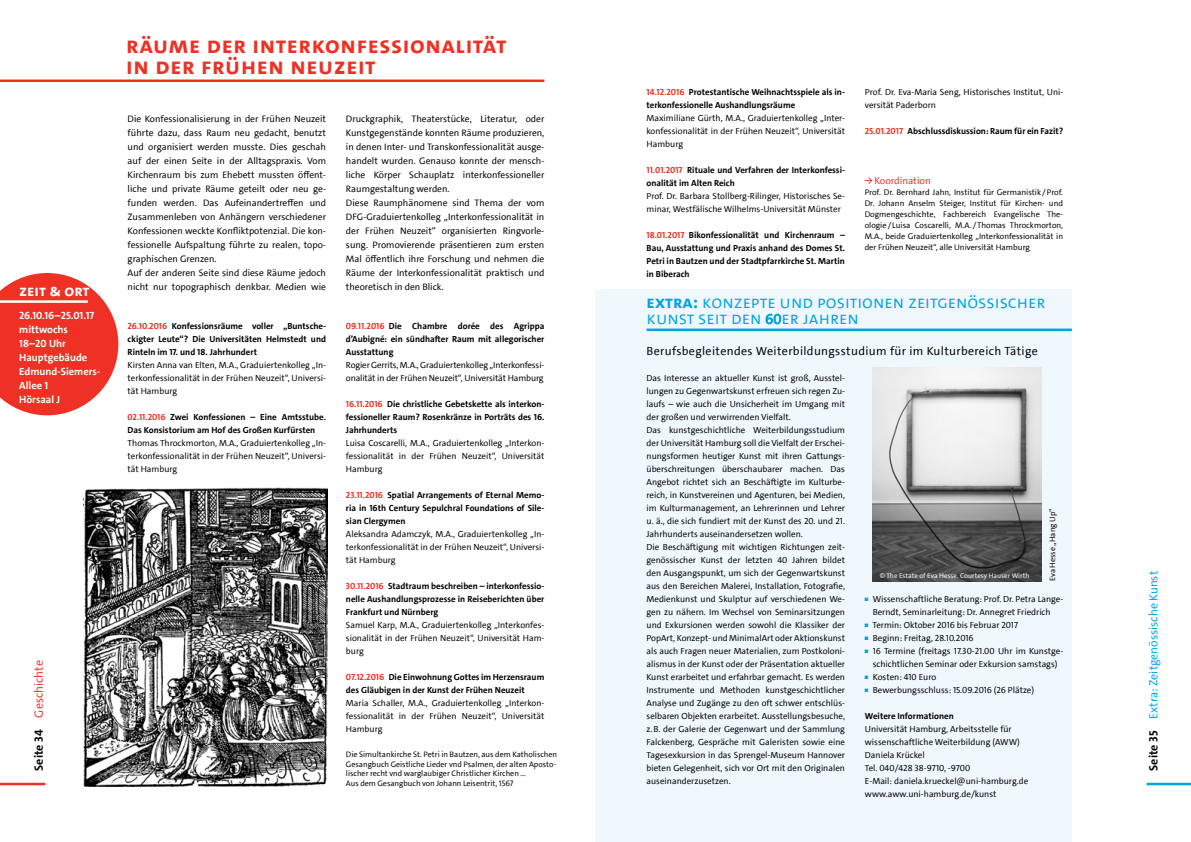
<style>
.page{position:relative;width:1191px;height:842px;background:#fff}
.page>*{position:absolute;margin:0;border:0;box-sizing:border-box;transform-origin:0 0}
.t1{font:24px/21px "The Sans UHH Bold Caps";letter-spacing:.025em;color:#ee3124}
.t2{font:18px/16px "The Sans UHH Semi Light Caps";color:#00a4e3}
.t3{font:16px "The Sans UHH Bold Caps";color:#fff}
.t4{font:12px "The Sans UHH";letter-spacing:.03em;color:#000}
.t5{font:12px "The Sans UHH";color:#00a4e3}
.t6{font:12px "The Sans UHH";color:#ee3124}
.t7{font:700 10.5px/14px "The Sans UHH";color:#fff}
.t8{font:10px "The Sans UHH";color:#ee3124}
.t9{font:9.5px/14px "The Sans UHH";color:#000}
.t10{font:8.9px/13px "The Sans UHH";color:#000;text-align:justify}
.t11{font:700 8.9px/13px "The Sans UHH";color:#000;text-align:justify}
.t12{font:8.3px/11px "The Sans UHH";color:#000;text-align:justify}
.t13{font:8px/9.6px "The Sans UHH";color:#000}
.t14{font:7px "The Sans UHH";color:#fff}
.s1{font-weight:700;color:#000}
.s2{color:#ee3124}
.s3{font-weight:700;font-size:8px}
.s4{font-family:"The Sans UHH Bold Caps"}
.s5{font-size:14px}
.s6{font-size:5px;color:#00a4e3}
</style>
<div class="page">
<hr style="left:1146px;top:783px;width:45px;height:2px;background:#00a4e3">
<hr style="left:0;top:783px;width:45px;height:2px;background:#ee3124">
<hr style="left:0;top:80px;width:544px;height:2px;background:#ee3124">
<img style="left:84px;top:488px;width:243px;height:299px">
<svg style="left:0;top:273px;width:118px;height:142px;background:#f05146"></svg>
<hr style="left:0;top:300px;width:88px;height:3px;background:#fff">
<div style="left:595px;top:290px;width:476px;height:552px;background:#f0f7fd"></div>
<svg style="left:766px;top:314px;width:15px;height:10px"></svg>
<hr style="left:646px;top:329px;width:425px;height:2px;background:#00a4e3">
<img style="left:872px;top:368px;width:169px;height:214px">
<h3 class="t3" style="left:19px;top:281px;width:72px">ZEIT &amp; ORT</h3>
<p class="t7" style="left:19px;top:309px;width:83px">26.10.16–25.01.17 mittwochs<br>18–20 Uhr<br>Hauptgebäude<br>Edmund-Siemers-<br>Allee 1<br>Hörsaal J</p>
<h3 class="t6" style="left:31px;top:771px;width:112px;rotate:-90deg"><span class="s1">Seite 34</span> Geschichte</h3>
<h1 class="t1" style="left:126px;top:35px;width:382px">räume der interkonfessionalität in der frühen neuzeit</h1>
<p class="t9" style="left:128px;top:112px;width:200px">Die Konfessionalisierung in der Frühen Neuzeit führte dazu, dass Raum neu gedacht, benutzt und organisiert werden musste. Dies geschah auf der einen Seite in der Alltagspraxis. Vom Kirchenraum bis zum Ehebett mussten öffent&shy;liche und private Räume geteilt oder neu ge&shy;funden werden. Das Aufeinandertreffen und Zusammenleben von Anhängern verschiedener Konfessionen weckte Konfliktpotenzial. Die kon&shy;fessionelle Aufspaltung führte zu realen, topo&shy;graphischen Grenzen.<br>Auf der anderen Seite sind diese Räume jedoch nicht nur topographisch denkbar. Medien wie</p>
<p class="t9" style="left:346px;top:112px;width:200px">Druckgraphik, Theaterstücke, Literatur, oder Kunstgegenstände konnten Räume produzieren, in denen Inter- und Transkonfessionalität ausge&shy;handelt wurden. Genauso konnte der mensch&shy;liche Körper Schauplatz interkonfessioneller Raumgestaltung werden.<br>Diese Raumphänomene sind Thema der vom DFG-Graduiertenkolleg „Interkonfessionalität in der Frühen Neuzeit“ organisierten Ringvorle&shy;sung. Promovierende präsentieren zum ersten Mal öffentlich ihre Forschung und nehmen die Räume der Interkonfessionalität praktisch und theoretisch in den Blick.</p>
<p class="t11" style="left:128px;top:319px;width:200px"><span class="s2">26.10.2016</span> Konfessionsräume voller „Buntsche&shy;ckigter Leute“? Die Universitäten Helmstedt und Rinteln im 17. und 18. Jahrhundert</p>
<p class="t10" style="left:128px;top:358px;width:200px">Kirsten Anna van Elten, M.A., Graduiertenkolleg „In&shy;terkonfessionalität in der Frühen Neuzeit“, Universi&shy;tät Hamburg</p>
<p class="t11" style="left:128px;top:410px;width:200px"><span class="s2">02.11.2016</span> Zwei Konfessionen – Eine Amtsstube.<br>Das Konsistorium am Hof des Großen Kurfürsten</p>
<p class="t10" style="left:128px;top:436px;width:200px">Thomas Throckmorton, M.A., Graduiertenkolleg „In&shy;terkonfessionalität in der Frühen Neuzeit“, Universi&shy;tät Hamburg</p>
<p class="t11" style="left:346px;top:319px;width:200px"><span class="s2">09.11.2016</span> Die Chambre dorée des Agrippa d’Aubigné: ein sündhafter Raum mit allegorischer Ausstattung</p>
<p class="t10" style="left:346px;top:358px;width:200px">Rogier Gerrits, M.A., Graduiertenkolleg „Interkonfessi&shy;onalität in der Frühen Neuzeit“, Universität Hamburg</p>
<p class="t11" style="left:346px;top:397px;width:200px"><span class="s2">16.11.2016</span> Die christliche Gebetskette als interkon&shy;fessioneller Raum? Rosenkränze in Porträts des 16.<br>Jahrhunderts</p>
<p class="t10" style="left:346px;top:436px;width:200px">Luisa Coscarelli, M.A., Graduiertenkolleg „Interkon&shy;fessionalität in der Frühen Neuzeit“, Universität Hamburg</p>
<p class="t11" style="left:346px;top:488px;width:200px"><span class="s2">23.11.2016</span> Spatial Arrangements of Eternal Memo&shy;ria in 16th Century Sepulchral Foundations of Sile&shy;sian Clergymen</p>
<p class="t10" style="left:346px;top:527px;width:200px">Aleksandra Adamczyk, M.A., Graduiertenkolleg „In&shy;terkonfessionalität in der Frühen Neuzeit“, Universi&shy;tät Hamburg</p>
<p class="t11" style="left:346px;top:579px;width:200px"><span class="s2">30.11.2016</span> Stadtraum beschreiben – interkonfessio&shy;nelle Aushandlungsprozesse in Reiseberichten über Frankfurt und Nürnberg</p>
<p class="t10" style="left:346px;top:618px;width:200px">Samuel Karp, M.A., Graduiertenkolleg „Interkonfes&shy;sionalität in der Frühen Neuzeit“, Universität Ham&shy;burg</p>
<p class="t11" style="left:346px;top:670px;width:200px"><span class="s2">07.12.2016</span> Die Einwohnung Gottes im Herzensraum des Gläubigen in der Kunst der Frühen Neuzeit</p>
<p class="t10" style="left:346px;top:696px;width:200px">Maria Schaller, M.A., Graduiertenkolleg „Interkon&shy;fessionalität in der Frühen Neuzeit“, Universität Hamburg</p>
<p class="t13" style="left:346px;top:750px;width:213px">Die Simultankirche St. Petri in Bautzen, aus dem Katholischen Gesangbuch Geistliche Lieder vnd Psalmen, der alten Aposto&shy;lischer recht vnd warglaubiger Christlicher Kirchen ...<br>Aus dem Gesangbuch von Johann Leisentrit, 1567</p>
<p class="t11" style="left:646px;top:85px;width:200px"><span class="s2">14.12.2016</span> Protestantische Weihnachtsspiele als in&shy;terkonfessionelle Aushandlungsräume</p>
<p class="t10" style="left:646px;top:111px;width:200px">Maximiliane Gürth, M.A., Graduiertenkolleg „Inter&shy;konfessionalität in der Frühen Neuzeit“, Universität Hamburg</p>
<p class="t11" style="left:646px;top:163px;width:200px"><span class="s2">11.01.2017</span> Rituale und Verfahren der Interkonfessi&shy;onalität im Alten Reich</p>
<p class="t10" style="left:646px;top:189px;width:200px">Prof. Dr. Barbara Stollberg-Rilinger, Historisches Se&shy;minar, Westfälische Wilhelms-Universität Münster</p>
<p class="t11" style="left:646px;top:228px;width:200px"><span class="s2">18.01.2017</span> Bikonfessionalität und Kirchenraum – Bau, Ausstattung und Praxis anhand des Domes St.<br>Petri in Bautzen und der Stadtpfarrkirche St. Martin in Biberach</p>
<p class="t10" style="left:865px;top:85px;width:200px">Prof. Dr. Eva-Maria Seng, Historisches Institut, Uni&shy;versität Paderborn</p>
<p class="t11" style="left:865px;top:124px;width:200px"><span class="s2">25.01.2017</span> Abschlussdiskussion: Raum für ein Fazit?</p>
<p class="t8" style="left:864px;top:174px;width:68px"><span class="s3">→</span> Koordination</p>
<p class="t12" style="left:864px;top:186px;width:200px">Prof. Dr. Bernhard Jahn, Institut für Germanistik /Prof.<br>Dr. Johann Anselm Steiger, Institut für Kirchen- und Dogmengeschichte, Fachbereich Evangelische The&shy;ologie/ Luisa Coscarelli, M.A. /Thomas Throckmorton, M.A., beide Graduiertenkolleg „Interkonfessionalität in der Frühen Neuzeit“, alle Universität Hamburg</p>
<h2 class="t2" style="left:646px;top:294px;width:400px"><span class="s4">EXTRA:</span> Konzepte und Positionen Zeitgenössischer<br>Kunst seit den <span class="s5">60</span>er Jahren</h2>
<h3 class="t4" style="left:646px;top:343px;width:393px">Berufsbegleitendes Weiterbildungsstudium für im Kulturbereich Tätige</h3>
<p class="t10" style="left:646px;top:371px;width:200px;text-align:left">Das Interesse an aktueller Kunst ist groß, Ausstel&shy;lungen zu Gegenwartskunst erfreuen sich regen Zu&shy;laufs – wie auch die Unsicherheit im Umgang mit der großen und verwirrenden Vielfalt.<br>Das kunstgeschichtliche Weiterbildungsstudium der Universität Hamburg soll die Vielfalt der Erschei&shy;nungsformen heutiger Kunst mit ihren Gattungs&shy;überschreitungen überschaubarer machen. Das Angebot richtet sich an Beschäftigte im Kulturbe&shy;reich, in Kunstvereinen und Agenturen, bei Medien, im Kulturmanagement, an Lehrerinnen und Lehrer u. ä., die sich fundiert mit der Kunst des 20. und 21.<br>Jahrhunderts auseinandersetzen wollen.<br>Die Beschäftigung mit wichtigen Richtungen zeit&shy;genössischer Kunst der letzten 40 Jahren bildet den Ausgangspunkt, um sich der Gegenwartskunst aus den Bereichen Malerei, Installation, Fotografie, Medienkunst und Skulptur auf verschiedenen We&shy;gen zu nähern. Im Wechsel von Seminarsitzungen und Exkursionen werden sowohl die Klassiker der PopArt, Konzept- und MinimalArt oder Aktionskunst als auch Fragen neuer Materialien, zum Postkoloni&shy;alismus in der Kunst oder der Präsentation aktueller Kunst erarbeitet und erfahrbar gemacht. Es werden Instrumente und Methoden kunstgeschichtlicher Analyse und Zugänge zu den oft schwer entschlüs&shy;selbaren Objekten erarbeitet. Ausstellungsbesuche, z.B. der Galerie der Gegenwart und der Sammlung Falckenberg, Gespräche mit Galeristen sowie eine Tagesexkursion in das Sprengel-Museum Hannover bieten Gelegenheit, sich vor Ort mit den Originalen auseinanderzusetzen.</p>
<p class="t14" style="left:879px;top:571px;width:151px">© The Estate of Eva Hesse. Courtesy Hauser Wirth</p>
<p class="t13" style="left:1047px;top:581px;width:74px;rotate:-90deg">Eva Hesse „Hang Up“</p>
<p class="t10" style="left:865px;top:592px;width:200px;text-align:center"><span class="s6">■</span> Wissenschaftliche Beratung: Prof. Dr. Petra Lange-<br>Berndt, Seminarleitung: Dr. Annegret Friedrich</p>
<p class="t10" style="left:865px;top:618px;width:155px"><span class="s6">■</span> Termin: Oktober 2016 bis Februar 2017</p>
<p class="t10" style="left:865px;top:631px;width:110px"><span class="s6">■</span> Beginn: Freitag, 28.10.2016</p>
<p class="t10" style="left:865px;top:644px;width:200px;text-align:center"><span class="s6">■</span> 16 Termine (freitags 17.30-21.00 Uhr im Kunstge&shy;schichtlichen Seminar oder Exkursion samstags)</p>
<p class="t10" style="left:865px;top:670px;width:73px"><span class="s6">■</span> Kosten: 410 Euro</p>
<p class="t10" style="left:865px;top:683px;width:171px"><span class="s6">■</span> Bewerbungsschluss: 15.09.2016 (26 Plätze)</p>
<p class="t11" style="left:865px;top:709px;width:90px">Weitere Informationen</p>
<p class="t10" style="left:865px;top:722px;width:165px;text-align:left">Universität Hamburg, Arbeitsstelle für wissenschaftliche Weiterbildung (AWW)<br>Daniela Krückel<br>Tel. 040/428 38-9710, -9700<br>E-Mail: daniela.krueckel@uni-hamburg.de www.aww.uni-hamburg.de/kunst</p>
<h3 class="t5" style="left:1145px;top:771px;width:201px;rotate:-90deg"><span class="s1">Seite 35</span> Extra: Zeitgenössische Kunst</h3>
</div>
